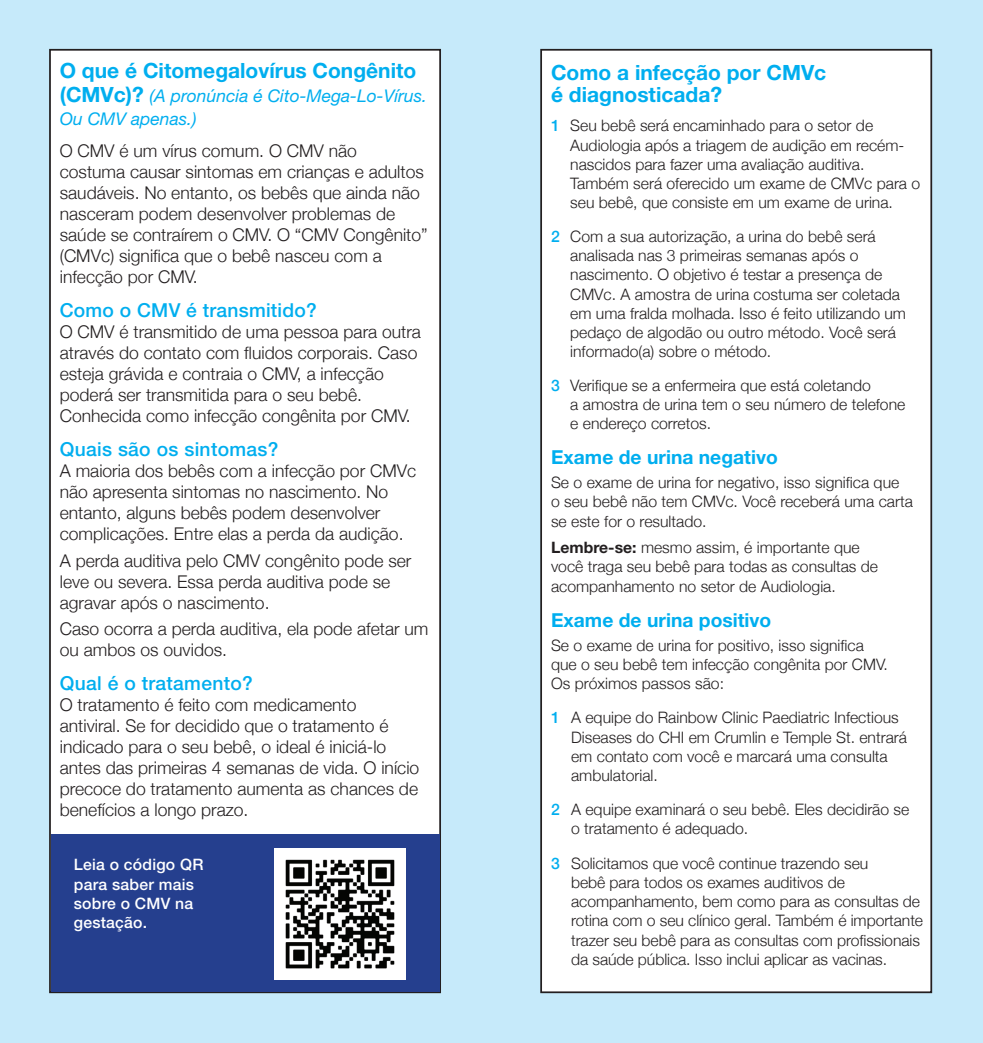
<style>
.page{position:relative;width:983px;height:1043px;background:#fff}
.page>*{position:absolute;margin:0;border:0;box-sizing:border-box;transform-origin:0 0}
.t1{font:700 21px/22.8px "Helvetica Neue LT Std";color:#00aeef}
.t2{font:500 19.25px "Helvetica Neue LT Std";letter-spacing:.015em;color:#00aeef}
.t3{font:700 19.25px "Helvetica Neue LT Std";color:#00aeef}
.t4{font:300 17.5px/21px "Helvetica Neue";color:#231f20}
.t5{font:italic 17.5px "Helvetica Neue LT Std";color:#00aeef}
.t6{font:300 15.75px/19.2px "Helvetica Neue";color:#231f20}
.t7{font:500 15.75px/19.2px "Helvetica Neue LT Std";letter-spacing:.015em;color:#fff}
.t8{font:500 15.75px "Helvetica Neue";color:#00aeef}
.s1{font-weight:400;font-style:italic;font-size:17.5px}
.s2{font-family:"Helvetica Neue LT Std";font-weight:700}
</style>
<div class="page">
<div style="left:0;top:0;width:983px;height:1042px;background:#c6eafa"></div>
<div style="left:50px;top:50px;width:390px;height:941px;background:#fff"></div>
<div style="left:541px;top:50px;width:390px;height:941px;background:#fff"></div>
<div style="left:540px;top:49px;width:392px;height:943px;border:2px solid #231f20"></div>
<div style="left:51px;top:833px;width:388px;height:158px;background:#253f8e"></div>
<img style="left:274px;top:848px;width:132px;height:131px">
<p class="t1" style="left:60px;top:58px;width:358px">O que é Citomegalovírus Congênito</p>
<p class="t5" style="left:154px;top:86px;width:274px">A pronúncia é Cito-Mega-Lo-Vírus.</p>
<p class="t1" style="left:60px;top:83px;width:96px">(CMVc)? <span class="s1">(</span></p>
<p class="t5" style="left:60px;top:108px;width:138px">Ou CMV apenas (.</p>
<p class="t4" style="left:60px;top:139px;width:369px">O CMV é um vírus comum O. CMV não<br>costuma causar sintomas em crianças e adultos saudáveis. No entanto, os bebês que ainda não nasceram podem desenvolver problemas de saúde se contraírem o CMV O. “CMV Congênito“ (CMVc) significa que o bebê nasceu com a infecção por CMV.</p>
<p class="t2" style="left:60px;top:298px;width:259px">Como o CMV é transmitido?</p>
<p class="t4" style="left:60px;top:320px;width:363px">O CMV é transmitido de uma pessoa para outra através do contato com fluidos corporais. Caso esteja grávida e contraia o CMV a, infecção poderá ser transmitida para o seu bebê.<br>Conhecida como infecção congênita por CMV.</p>
<p class="t2" style="left:60px;top:437px;width:220px">Quais são os sintomas?</p>
<p class="t4" style="left:60px;top:459px;width:358px">A maioria dos bebês com a infecção por CMVc não apresenta sintomas no nascimento. No entanto, alguns bebês podem desenvolver complicações. Entre elas a perda da audição.</p>
<p class="t4" style="left:60px;top:548px;width:353px">A perda auditiva pelo CMV congênito pode ser leve ou severa. Essa perda auditiva pode se agravar após o nascimento.</p>
<p class="t4" style="left:60px;top:616px;width:370px">Caso ocorra a perda auditiva, ela pode afetar um ou ambos os ouvidos.</p>
<p class="t2" style="left:60px;top:671px;width:195px">Qual oé tratamento?</p>
<p class="t4" style="left:60px;top:692px;width:361px">O tratamento é feito com medicamento antiviral. Se for decidido que o tratamento é indicado para o seu bebê o, ideal é iniciá l o&shy;antes das primeiras 4 semanas de vida O. início precoce do tratamento aumenta as chances de benefícios a longo prazo.</p>
<p class="t7" style="left:74px;top:854px;width:131px">Leia o código QR para saber mais sobre o CMV na gestação.</p>
<p class="t1" style="left:551px;top:60px;width:277px">Como a infecção por CMVc é diagnosticada?</p>
<p class="t6" style="left:570px;top:115px;width:304px">Seu bebê será encaminhado para o setor de</p>
<p class="t8" style="left:551px;top:113px;width:10px">1</p>
<p class="t8" style="left:551px;top:223px;width:10px">2</p>
<p class="t8" style="left:551px;top:372px;width:10px">3</p>
<p class="t6" style="left:570px;top:134px;width:336px">Audiologia após a triagem de audição em recém-</p>
<p class="t6" style="left:570px;top:173px;width:351px">Também será oferecido um exame de CMVc para o seu bebê, que consiste em um exame de urina.</p>
<p class="t6" style="left:570px;top:225px;width:307px">Com a sua autorização a, urina do bebê será</p>
<p class="t6" style="left:570px;top:153px;width:296px">nascidos para fazer uma avaliação auditiva.</p>
<p class="t6" style="left:570px;top:244px;width:337px">analisada nas 3 primeiras semanas após o nascimento O. objetivo é testar a presença de CMVc A. amostra de urina costuma ser coletada em uma fralda molhada. Isso é feito utilizando um pedaço de algodão ou outro método. Você será informado a( ) sobre o método.</p>
<p class="t6" style="left:570px;top:374px;width:302px">Verifique se a enfermeira que está coletando</p>
<p class="t6" style="left:570px;top:393px;width:337px">a amostra de urina tem o seu número de telefone e endereço corretos.</p>
<p class="t3" style="left:551px;top:445px;width:228px">Exame de urina negativo</p>
<p class="t6" style="left:551px;top:471px;width:363px">Se o exame de urina for negativo, isso significa que<br>o seu bebê não tem CMVc. Você receberá uma carta se este for o resultado.</p>
<p class="t6" style="left:551px;top:536px;width:329px"><span class="s2">Lembre-se:</span> mesmo assim é, importante que você traga seu bebê para todas as consultas de acompanhamento no setor de Audiologia.</p>
<p class="t3" style="left:551px;top:607px;width:222px">Exame de urina positivo</p>
<p class="t6" style="left:551px;top:634px;width:338px">Se o exame de urina for positivo, isso significa que o seu bebê tem infecção congênita por CMV.<br>Os próximos passos são:</p>
<p class="t6" style="left:571px;top:706px;width:329px">A equipe do Rainbow Clinic Paediatric Infectious</p>
<p class="t8" style="left:551px;top:704px;width:10px">1</p>
<p class="t8" style="left:551px;top:796px;width:10px">2</p>
<p class="t8" style="left:551px;top:850px;width:10px">3</p>
<p class="t6" style="left:571px;top:725px;width:337px">Diseases do CHI em Crumlin e Temple St. entrará em contato com você e marcará uma consulta ambulatorial.</p>
<p class="t6" style="left:571px;top:798px;width:340px">A equipe examinará o seu bebê. Eles decidirão se</p>
<p class="t6" style="left:571px;top:817px;width:179px">o tratamento é adequado.</p>
<p class="t6" style="left:571px;top:851px;width:299px">Solicitamos que você continue trazendo seu</p>
<p class="t6" style="left:571px;top:871px;width:353px">bebê para todos os exames auditivos de acompanhamento, bem como para as consultas de rotina com o seu clínico geral. Também é importante trazer seu bebê para as consultas com profissionais da saúde pública. Isso inclui aplicar as vacinas.</p>
</div>
